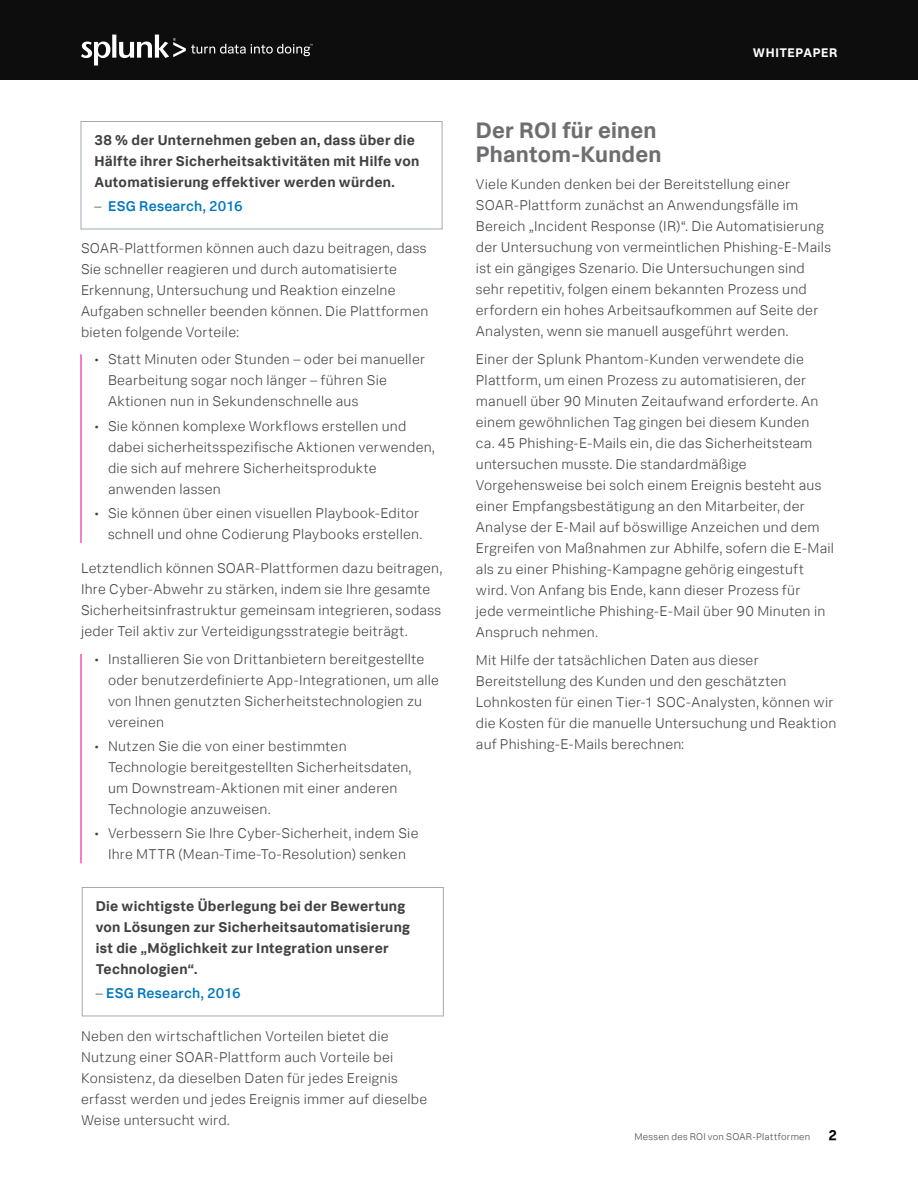
<style>
.page{position:relative;width:918px;height:1188px;background:#fff}
.page>*{position:absolute;margin:0;border:0;box-sizing:border-box;transform-origin:0 0}
.H2_Sub_Header_FANCY{font:700 22.5px/24px "Splunk Data Sans";letter-spacing:.01em;color:#6d6e71}
.Main_Body_Text_FANCY{font:300 14.25px/21px "Splunk Data Sans";letter-spacing:.02em;color:#414042}
.Sidebar_body_in_box{font:700 14.25px/21px "Splunk Data Sans";letter-spacing:.02em;color:#414042}
.Sidebar_body_in_box-2{font:500 14.25px "Splunk Data Sans";letter-spacing:.01em;color:#0077be}
.t1{font:700 14.25px "Splunk Data Sans";color:#000}
.t2{font:700 12.6px "Splunk Data Sans";letter-spacing:.045em;color:#fff}
.t3{font:300 9.75px "Splunk Data Sans";letter-spacing:.025em;color:#414042}
.s1{font-weight:300;color:#414042}
</style>
<div class="page">
<div style="left:0;top:0;width:918px;height:80px;background:#0d0d0d"></div>
<svg style="left:81px;top:35px;width:232px;height:31px"></svg>
<hr style="left:81px;top:354px;width:1px;height:189px;background:#ec008c">
<hr style="left:81px;top:654px;width:1px;height:209px;background:#ec008c">
<div style="left:82px;top:887px;width:362px;height:129px;border:1px solid #a1abb2"></div>
<div style="left:81px;top:121px;width:361px;height:108px;border:1px solid #a1abb2"></div>
<p class="Sidebar_body_in_box" style="left:94px;top:129px;width:326px">38 % der Unternehmen geben an, dass über die<br>Hälfte ihrer Sicherheitsaktivitäten mit Hilfe von<br>Automatisierung effektiver werden würden.</p>
<p class="Sidebar_body_in_box-2" style="left:94px;top:198px;width:150px"><span class="s1">–</span> ESG Research, 2016</p>
<p class="Main_Body_Text_FANCY" style="left:81px;top:237px;width:349px">SOAR-Plattformen können auch dazu beitragen, dass Sie schneller reagieren und durch automatisierte Erkennung, Untersuchung und Reaktion einzelne Aufgaben schneller beenden können. Die Plattformen bieten folgende Vorteile:</p>
<p class="Main_Body_Text_FANCY" style="left:108px;top:349px;width:319px;text-indent:-14px">• Statt Minuten oder Stunden – oder bei manueller<br>Bearbeitung sogar noch länger – führen Sie<br>Aktionen nun in Sekundenschnelle aus</p>
<p class="Main_Body_Text_FANCY" style="left:108px;top:415px;width:328px;text-indent:-14px">• Sie können komplexe Workflows erstellen und dabei sicherheitsspezifische Aktionen verwenden, die sich auf mehrere Sicherheitsprodukte anwenden lassen</p>
<p class="Main_Body_Text_FANCY" style="left:94px;top:502px;width:329px;text-align:right">• Sie können über einen visuellen Playbook-Editor schnell und ohne Codierung Playbooks erstellen.</p>
<p class="Main_Body_Text_FANCY" style="left:81px;top:558px;width:363px">Letztendlich können SOAR-Plattformen dazu beitragen, Ihre Cyber-Abwehr zu stärken, indem sie Ihre gesamte Sicherheitsinfrastruktur gemeinsam integrieren, sodass jeder Teil aktiv zur Verteidigungsstrategie beiträgt.</p>
<p class="Main_Body_Text_FANCY" style="left:108px;top:649px;width:333px;text-indent:-14px">• Installieren Sie von Drittanbietern bereitgestellte oder benutzerdefinierte App-Integrationen, um alle von Ihnen genutzten Sicherheitstechnologien zu vereinen</p>
<p class="Main_Body_Text_FANCY" style="left:108px;top:736px;width:305px;text-indent:-14px">• Nutzen Sie die von einer bestimmten Technologie bereitgestellten Sicherheitsdaten, um Downstream-Aktionen mit einer anderen Technologie anzuweisen.</p>
<p class="Main_Body_Text_FANCY" style="left:94px;top:823px;width:326px;text-align:center">• Verbessern Sie Ihre Cyber-Sicherheit, indem Sie<br>Ihre MTTR (Mean-Time-To-Resolution) senken</p>
<p class="Sidebar_body_in_box" style="left:96px;top:895px;width:316px">Die wichtigste Überlegung bei der Bewertung von Lösungen zur Sicherheitsautomatisierung ist die „Möglichkeit zur Integration unserer Technologien“.</p>
<p class="Sidebar_body_in_box-2" style="left:96px;top:985px;width:146px"><span class="s1">–</span> ESG Research, 2016</p>
<p class="Main_Body_Text_FANCY" style="left:81px;top:1025px;width:348px">Neben den wirtschaftlichen Vorteilen bietet die Nutzung einer SOAR-Plattform auch Vorteile bei Konsistenz, da dieselben Daten für jedes Ereignis erfasst werden und jedes Ereignis immer auf dieselbe Weise untersucht wird.</p>
<p class="t2" style="left:753px;top:44px;width:86px">WHITEPAPER</p>
<p class="H2_Sub_Header_FANCY" style="left:476px;top:117px;width:187px">Der ROI für einen<br>Phantom-Kunden</p>
<p class="Main_Body_Text_FANCY" style="left:476px;top:174px;width:357px">Viele Kunden denken bei der Bereitstellung einer SOAR-Plattform zunächst an Anwendungsfälle im Bereich „Incident Response (IR)“. Die Automatisierung der Untersuchung von vermeintlichen Phishing-E-Mails ist ein gängiges Szenario. Die Untersuchungen sind sehr repetitiv, folgen einem bekannten Prozess und erfordern ein hohes Arbeitsaufkommen auf Seite der Analysten, wenn sie manuell ausgeführt werden.</p>
<p class="Main_Body_Text_FANCY" style="left:476px;top:348px;width:360px">Einer der Splunk Phantom-Kunden verwendete die Plattform, um einen Prozess zu automatisieren, der manuell über 90 Minuten Zeitaufwand erforderte. An einem gewöhnlichen Tag gingen bei diesem Kunden<br>ca. 45 Phishing-E-Mails ein, die das Sicherheitsteam untersuchen musste. Die standardmäßige Vorgehensweise bei solch einem Ereignis besteht aus einer Empfangsbestätigung an den Mitarbeiter, der Analyse der E-Mail auf böswillige Anzeichen und dem Ergreifen von Maßnahmen zur Abhilfe, sofern die E-Mail als zu einer Phishing-Kampagne gehörig eingestuft wird. Von Anfang bis Ende, kann dieser Prozess für<br>jede vermeintliche Phishing-E-Mail über 90 Minuten in Anspruch nehmen.</p>
<p class="Main_Body_Text_FANCY" style="left:476px;top:649px;width:362px">Mit Hilfe der tatsächlichen Daten aus dieser Bereitstellung des Kunden und den geschätzten Lohnkosten für einen Tier-1 SOC-Analysten, können wir die Kosten für die manuelle Untersuchung und Reaktion auf Phishing-E-Mails berechnen:</p>
<p class="t3" style="left:635px;top:1131px;width:177px">Messen des ROI von SOAR-Plattformen</p>
<p class="t1" style="left:828px;top:1126px;width:10px">2</p>
</div>
